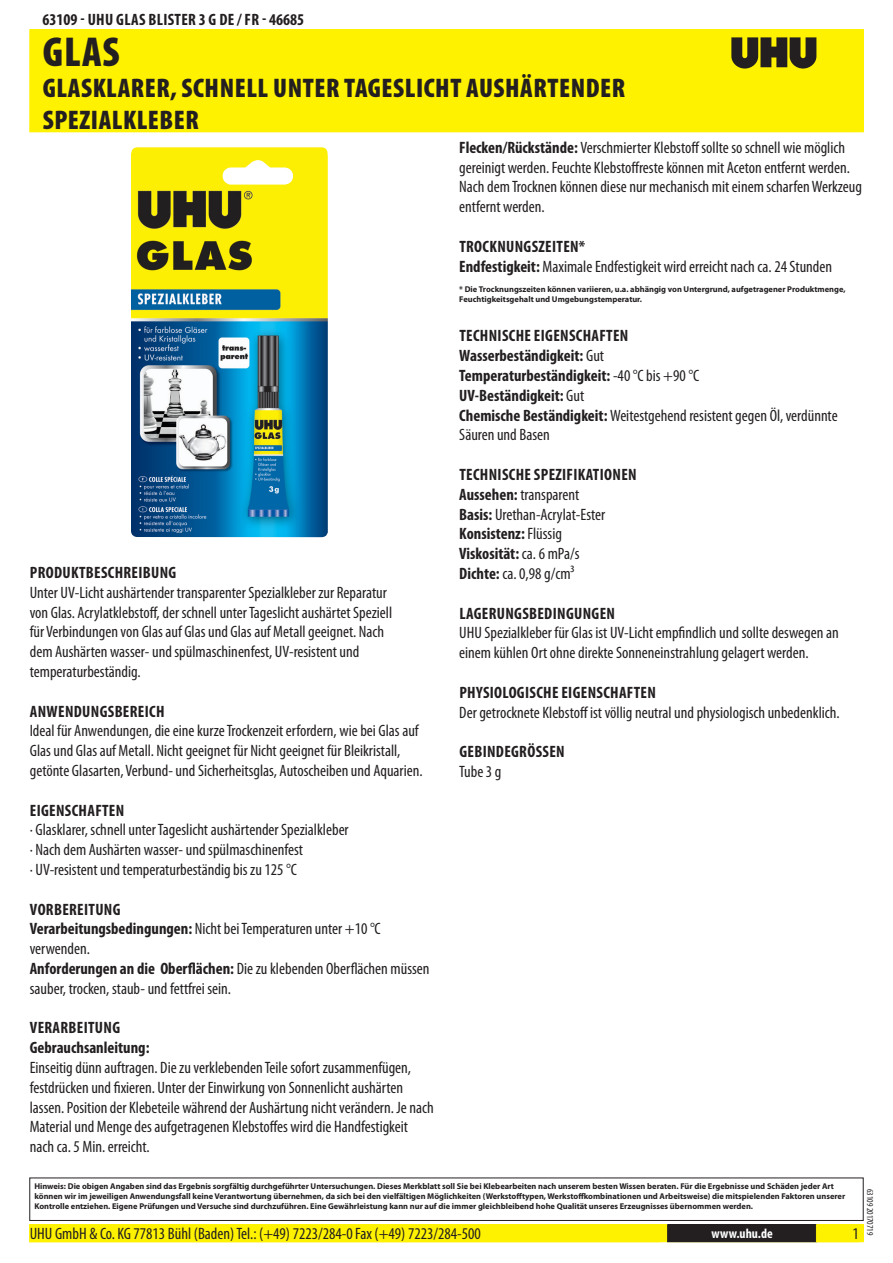
<style>
.page{position:relative;width:893px;height:1263px;background:#fff}
.page>*{position:absolute;margin:0;border:0;box-sizing:border-box;transform-origin:0 0}
.PageHeaderBlack{font:900 condensed 42px "Myriad Pro";color:#231f20}
.PageSubheaderBlack{font:900 condensed 27px/32.4px "Myriad Pro";letter-spacing:.02em;color:#231f20}
.Regular{font:condensed 16.5px/19.8px "Myriad Pro";color:#231f20}
.Regular-2{font:700 condensed 16.5px "Myriad Pro";letter-spacing:.02em;color:#231f20}
.Regular-3{font:700 condensed 16.5px "Myriad Pro";color:#231f20}
.ContactDataBlack{font:condensed 16.5px "Myriad Pro";color:#231f20}
.TOCItem{font:700 condensed 16.5px "Myriad Pro";letter-spacing:.02em;color:#231f20}
.URL{font:700 condensed 13.5px "Myriad Pro";color:#fff}
.Revisie{font:condensed 9px "Myriad Pro";color:#231f20}
.Disclaimer{font:700 8.4px/10.1px "Myriad Pro";color:#231f20}
.s1{font-weight:700}
.s2{font-weight:400}
</style>
<div class="page">
<div style="left:30px;top:30px;width:833px;height:102px;background:#fff200"></div>
<svg style="left:731px;top:37px;width:85px;height:32px"></svg>
<div style="left:29px;top:1177px;width:835px;height:44px;border:1px solid #231f20"></div>
<div style="left:30px;top:1225px;width:833px;height:17px;background:#fff200"></div>
<div style="left:29px;top:1224px;width:835px;height:18px;border:1px solid #fff200"></div>
<div style="left:668px;top:1225px;width:148px;height:17px;background:#231f20"></div>
<div style="left:667px;top:1224px;width:150px;height:18px;border:1px solid #231f20"></div>
<img style="left:131px;top:147px;width:197px;height:390px">
<p class="TOCItem" style="left:43px;top:9px;width:263px">63109 - UHU GLAS BLISTER 3 G DE / FR - 46685</p>
<p class="PageHeaderBlack" style="left:43px;top:25px;width:78px">GLAS</p>
<p class="PageSubheaderBlack" style="left:43px;top:71px;width:584px">GLASKLARER, SCHNELL UNTER TAGESLICHT AUSHÄRTENDER<br>SPEZIALKLEBER</p>
<p class="Regular-2" style="left:30px;top:562px;width:147px">PRODU KTBESCHREIBU NG</p>
<p class="Regular" style="left:30px;top:582px;width:364px">Unter UV-Licht aushärtender transparenter Spezialkleber zur Reparatur von Glas. Acrylatklebstoff, der schnell unter Tageslicht aushärtet Speziell für Verbindungen von Glas auf Glas und Glas auf Metall geeignet. Nach dem Aushärten wasser- und spülmaschinenfest, UV-resistent und temperaturbeständig.</p>
<p class="Regular-2" style="left:30px;top:701px;width:134px">ANWENDUNGSBEREICH</p>
<p class="Regular" style="left:30px;top:721px;width:394px">Ideal für Anwendungen, die eine kurze Trockenzeit erfordern, wie bei Glas auf<br>Glas und Glas auf Metall. Nicht geeignet für Nicht geeignet für Bleikristall, getönte Glasarten, Verbund- und Sicherheitsglas, Autoscheiben und Aquarien.</p>
<p class="Regular-2" style="left:30px;top:800px;width:96px">EIGENSCHAFTEN</p>
<p class="Regular" style="left:30px;top:820px;width:320px">· Glasklarer, schnell unter Tageslicht aushärtender Spezialkleber · Nach dem Aushärten wasser- und spülmaschinenfest<br>· UV-resistent und temperaturbeständig bis zu 1 25 °C</p>
<p class="Regular-2" style="left:30px;top:899px;width:91px">VORBEREITUNG</p>
<p class="Regular" style="left:30px;top:919px;width:352px"><span class="s1">VERARBEITUNGSBEDINGUNGEN:</span> Nicht bei Temperaturen unter +1 0 °C verwenden.</p>
<p class="Regular" style="left:30px;top:958px;width:401px"><span class="s1">ANFORDERUNGEN AN DIE OBERFLÄCHEN:</span> Die zu klebenden Oberflächen müssen sauber, trocken, staub- und fettfrei sein.</p>
<p class="Regular-2" style="left:30px;top:1017px;width:91px">VERARBEITUNG</p>
<p class="Regular-3" style="left:30px;top:1037px;width:121px">GEBRAUCHSANLEITUNG:</p>
<p class="Regular" style="left:30px;top:1057px;width:405px">Einseitig dünn auftragen. Die zu verklebenden Teile sofort zusammenfügen, festdrücken und fixieren. Unter der Einwirkung von Sonnenlicht aushärten lassen. Position der Klebeteile während der Aushärtung nicht verändern. Je nach Material und Menge des aufgetragenen Klebstoffes wird die Handfestigkeit nach ca. 5 Min. erreicht.</p>
<p class="Regular" style="left:459px;top:137px;width:404px"><span class="s1">FLECKEN/RÜCKSTÄNDE:</span> Verschmierter Klebstoff sollte so schnell wie möglich gereinigt werden. Feuchte Klebstoffreste können mit Aceton entfernt werden.<br>Nach dem Trocknen können diese nur mechanisch mit einem scharfen Werkzeug entfernt werden.</p>
<p class="Regular-2" style="left:459px;top:236px;width:127px">TROCKNUNGSZEITEN*</p>
<p class="Regular" style="left:459px;top:256px;width:374px"><span class="s1">ENDFESTIGKEIT:</span> Maximale Endfestigkeit wird erreicht nach ca. 24 Stunden</p>
<p class="Disclaimer" style="left:459px;top:284px;width:388px">* Die Trocknungszeiten können variieren, u.a. abhängig von Untergrund, aufgetragener Produktmenge,<br>Feuchtigkeitsgehalt und Umgebungstemperatur.</p>
<p class="Regular-2" style="left:459px;top:326px;width:170px">TECHNISCHE EIGENSCHAFTEN</p>
<p class="Regular-3" style="left:459px;top:345px;width:146px">WASSERBESTÄNDIGKEIT: <span class="s2">Gut</span></p>
<p class="Regular-3" style="left:459px;top:365px;width:241px">TEMPERATURBESTÄNDIGKEIT: <span class="s2">-40 °C bis +90 °C</span></p>
<p class="Regular-3" style="left:459px;top:385px;width:127px">UV-BESTÄNDIGKEIT: <span class="s2">Gut</span></p>
<p class="Regular" style="left:459px;top:405px;width:380px"><span class="s1">CHEMISCHE BESTÄNDIGKEIT:</span> Weitestgehend resistent gegen Öl, verdünnte<br>Säuren und Basen</p>
<p class="Regular-2" style="left:459px;top:464px;width:179px">TECHNISCHE SPEZIFIKATIONEN</p>
<p class="Regular" style="left:459px;top:484px;width:122px"><span class="s1">AUSSEHEN:</span> transparent</p>
<p class="Regular" style="left:459px;top:504px;width:148px"><span class="s1">BASIS:</span> Urethan-Acrylat-Ester</p>
<p class="Regular-2" style="left:459px;top:524px;width:104px">KONSISTENZ: <span class="s2">Flüssig</span></p>
<p class="Regular-2" style="left:459px;top:543px;width:122px">VISKOSITÄT: <span class="s2">ca. 6 mPa/s</span></p>
<p class="Regular" style="left:459px;top:563px;width:117px"><span class="s1">DICHTE:</span> ca. 0,98 g/cm³</p>
<p class="Regular-2" style="left:459px;top:603px;width:157px">LAGERUNGSBEDINGUNGEN</p>
<p class="Regular" style="left:459px;top:623px;width:381px">UHU Spezialkleber für Glas ist UV-Licht empfindlich und sollte deswegen an einem kühlen Ort ohne direkte Sonneneinstrahlung gelagert werden.</p>
<p class="Regular-2" style="left:459px;top:682px;width:198px">PHYSIOLOGISCHE EIGENSCHAFTEN</p>
<p class="Regular" style="left:459px;top:702px;width:382px">Der getrocknete Klebstoff ist völlig neutral und physiologisch unbedenklich.</p>
<p class="Regular-2" style="left:459px;top:741px;width:107px">GEBINDEGRÖSSEN</p>
<p class="Regular" style="left:459px;top:761px;width:44px">Tube 3 g</p>
<p class="Disclaimer" style="left:34px;top:1181px;width:812px">Hinweis: Die obigen Angaben sind das Ergebnis sorgfältig durchgeführter Untersuchungen. Dieses Merkblatt soll Sie bei Klebearbeiten nach unserem besten Wissen beraten. Für die Ergebnisse und Schäden jeder Art können wir im jeweiligen Anwendungsfall keine Verantwortung übernehmen, da sich bei den vielfältigen Möglichkeiten (Werkstofftypen, Werkstoffkombinationen und Arbeitsweise) die mitspielenden Faktoren unserer<br>Kontrolle entziehen. Eigene Prüfungen und Versuche sind durchzuführen. Eine Gewährleistung kann nur auf die immer gleichbleibend hohe Qualität unseres Erzeugnisses übernommen werden.</p>
<p class="ContactDataBlack" style="left:30px;top:1224px;width:453px">UHU GmbH &amp; Co. KG 7781 3 Bühl (Baden) Tel.: (+49) 7223/284-0 Fax (+49) 7223/284-500</p>
<p class="URL" style="left:711px;top:1225px;width:63px">WWW.UHU.DE</p>
<p class="Revisie" style="left:875px;top:1189px;width:48px;rotate:90deg">631 09 201 7071 9</p>
</div>
